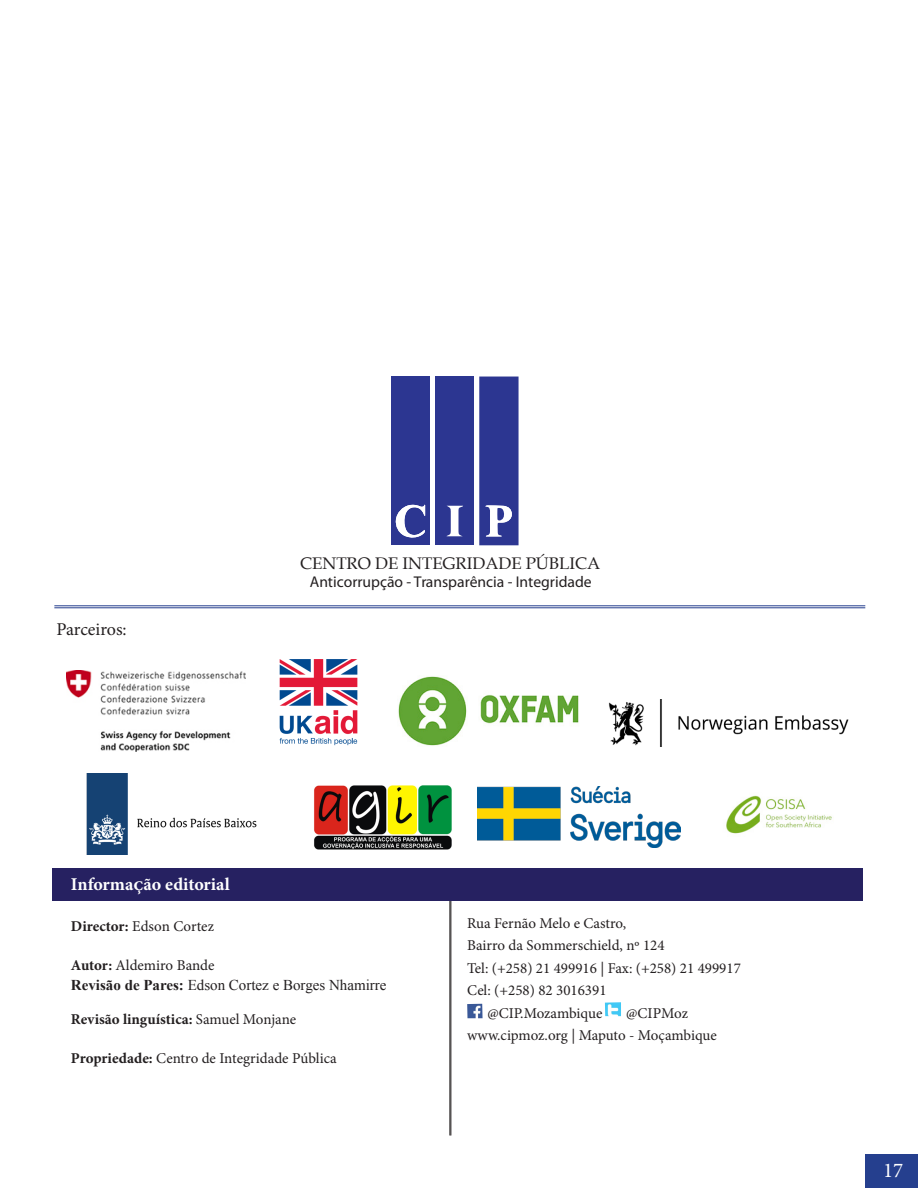
<style>
.page{position:relative;width:918px;height:1188px;background:#fff}
.page>*{position:absolute;margin:0;border:0;box-sizing:border-box;transform-origin:0 0}
.t1{font:21px "Minion Pro";color:#fff}
.t2{font:700 18px "Minion Pro";color:#fff}
.t3{font:18px "Minion Pro";letter-spacing:-.005em;color:#231f20}
.t4{font:16.8px "Book Antiqua";color:#231f20}
.t5{font:15.6px "Myriad Pro";color:#231f20}
.t6{font:15px "Minion Pro";color:#231f20}
.t7{font:15px "Times New Roman";color:#231f20}
.t8{font:700 15px "Minion Pro";color:#231f20}
.s1{font-weight:700}
.s2{font-weight:400}
</style>
<div class="page">
<div style="left:865px;top:1154px;width:53px;height:34px;background:#253f8e"></div>
<hr style="left:54px;top:605px;width:811px;height:1px;background:#253f8e">
<hr style="left:54px;top:607px;width:811px;height:1px;background:#253f8e">
<hr style="left:451px;top:877px;width:1px;height:258px;background:#231f20">
<hr style="left:450px;top:877px;width:1px;height:258px;background:#231f20">
<div style="left:435px;top:376px;width:39px;height:169px;background:#2c3691"></div>
<svg style="left:447px;top:506px;width:16px;height:30px"></svg>
<div style="left:391px;top:377px;width:39px;height:168px;background:#2c3691"></div>
<svg style="left:395px;top:504px;width:30px;height:34px"></svg>
<svg style="left:479px;top:377px;width:40px;height:168px;background:#3c4599"></svg>
<img style="left:467px;top:1004px;width:16px;height:14px">
<img style="left:605px;top:1002px;width:16px;height:14px">
<div style="left:53px;top:868px;width:810px;height:33px;background:#262161"></div>
<img style="left:608px;top:700px;width:241px;height:46px">
<img style="left:67px;top:671px;width:178px;height:80px">
<img style="left:398px;top:676px;width:181px;height:70px">
<img style="left:314px;top:785px;width:138px;height:65px">
<img style="left:86px;top:774px;width:171px;height:80px">
<img style="left:478px;top:787px;width:202px;height:60px">
<img style="left:725px;top:795px;width:107px;height:39px">
<img style="left:279px;top:659px;width:79px;height:87px">
<p class="t3" style="left:56px;top:617px;width:72px">Parceiros:</p>
<p class="t4" style="left:300px;top:552px;width:301px">CENTRO DE INTEGRIDADE PÚBLICA</p>
<p class="t5" style="left:310px;top:573px;width:283px">Anticorrupção - Transparência - Integridade</p>
<p class="t2" style="left:71px;top:874px;width:160px">InformaÇão editorial</p>
<p class="t6" style="left:71px;top:916px;width:145px"><span class="s1">Director:</span> Edson Cortez</p>
<p class="t6" style="left:71px;top:955px;width:145px"><span class="s1">Autor:</span> Aldemiro Bande</p>
<p class="t7" style="left:71px;top:975px;width:317px"><span class="s1">Revisão de Pares:</span> Edson Cortez e Borges Nhamirre</p>
<p class="t8" style="left:71px;top:1010px;width:227px">Revisão linguística: <span class="s2">Samuel Monjane</span></p>
<p class="t6" style="left:71px;top:1048px;width:267px"><span class="s1">Propriedade:</span> Centro de Integridade Pública</p>
<p class="t6" style="left:467px;top:913px;width:161px">Rua Fernão Melo e Castro,</p>
<p class="t6" style="left:467px;top:935px;width:199px">Bairro da Sommerschield, nº 124</p>
<p class="t6" style="left:467px;top:958px;width:275px">Tel: (+258) 21 499916 | Fax: (+258) 21 499917</p>
<p class="t6" style="left:467px;top:980px;width:141px">Cel: (+258) 82 3016391</p>
<p class="t6" style="left:488px;top:1003px;width:116px">@CIP.Mozambique</p>
<p class="t6" style="left:626px;top:1003px;width:63px">@CIPMoz</p>
<p class="t6" style="left:467px;top:1025px;width:251px">www.cipmoz.org | Maputo - Moçambique</p>
<h1 class="t1" style="left:883px;top:1156px;width:22px">17</h1>
</div>
